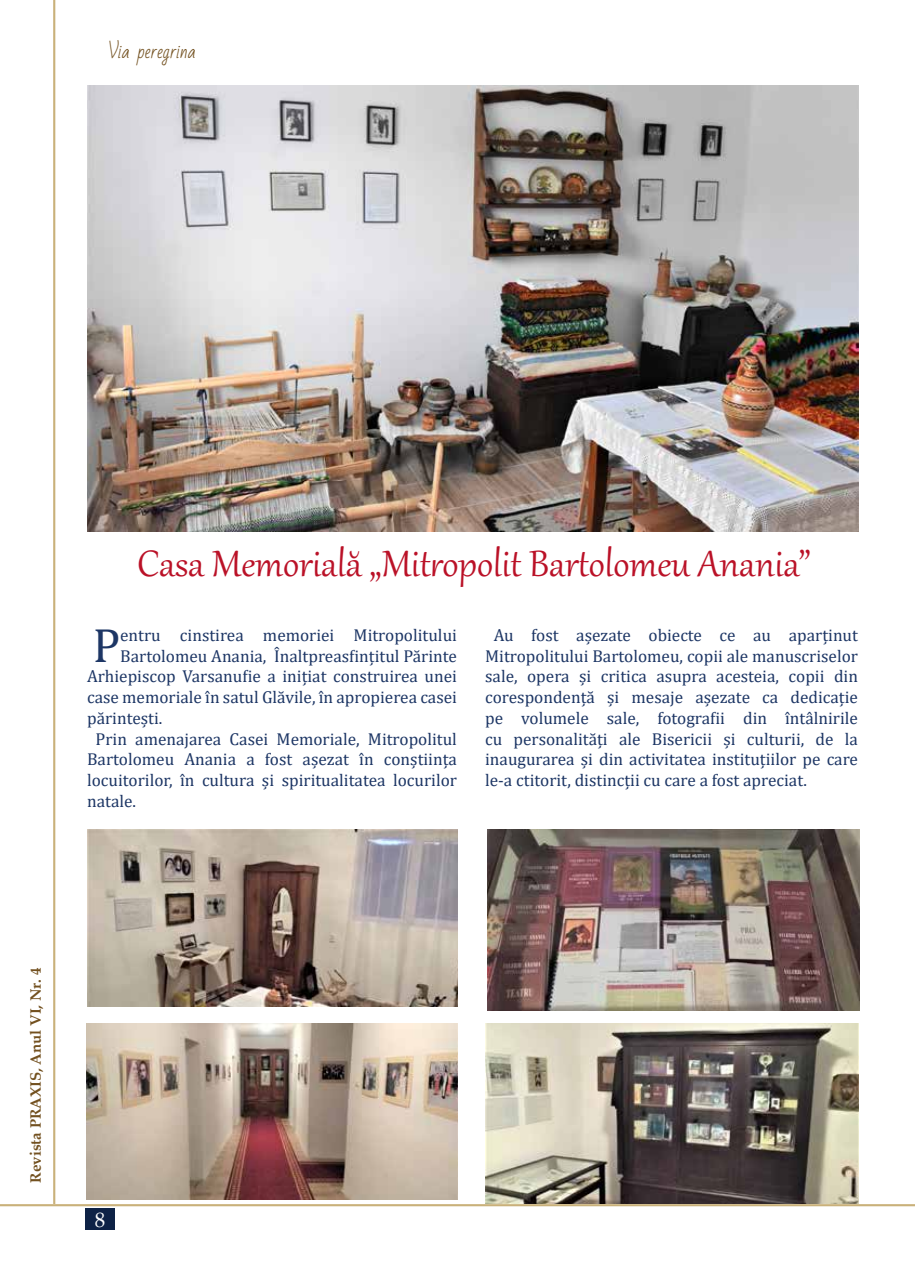
<style>
.page{position:relative;width:915px;height:1285px;background:#fff}
.page>*{position:absolute;margin:0;border:0;box-sizing:border-box;transform-origin:0 0}
.t1{font:48.3px "Cambria";color:#1d3665}
.t2{font:45px "Gabriola";color:#ba1127}
.t3{font:21px "Palatino Linotype";color:#fff}
.t4{font:18px "Bad Script";color:#735120}
.t5{font:17.25px/20.7px "Cambria";color:#1d3665;text-align:justify}
.t6{font:700 15px "Palatino Linotype";color:#735120}
</style>
<div class="page">
<div style="left:85px;top:1208px;width:30px;height:21px;background:#0e2246"></div>
<hr style="left:0;top:1203px;width:914px;height:2px;background:#c9b17a">
<hr style="left:53px;top:0;width:2px;height:1203px;background:#c9b17a">
<img style="left:87px;top:829px;width:370px;height:177px">
<img style="left:87px;top:85px;width:770px;height:446px">
<img style="left:487px;top:829px;width:372px;height:181px">
<img style="left:87px;top:1023px;width:370px;height:176px">
<img style="left:485px;top:1023px;width:372px;height:180px">
<p class="t4" style="left:108px;top:41px;width:89px">Via peregrina</p>
<h2 class="t2" style="left:137px;top:534px;width:674px">Casa Memorială „Mitropolit Bartolomeu Anania”</h2>
<h1 class="t1" style="left:93px;top:616px;width:29px">P</h1>
<p class="t5" style="left:120px;top:624px;width:338px">entru cinstirea memoriei Mitropolitului</p>
<p class="t5" style="left:120px;top:645px;width:338px">Bartolomeu Anania, Înaltpreasfințitul Părinte</p>
<p class="t5" style="left:87px;top:666px;width:371px">Arhiepiscop Varsanufie a inițiat construirea unei</p>
<p class="t5" style="left:87px;top:686px;width:371px">case memoriale în satul Glăvile, în apropierea casei</p>
<p class="t5" style="left:87px;top:707px;width:77px">părintești.</p>
<p class="t5" style="left:96px;top:728px;width:363px">Prin amenajarea Casei Memoriale, Mitropolitul</p>
<p class="t5" style="left:87px;top:748px;width:371px">Bartolomeu Anania a fost așezat în conștiința</p>
<p class="t5" style="left:87px;top:769px;width:371px">locuitorilor, în cultura și spiritualitatea locurilor</p>
<p class="t5" style="left:87px;top:790px;width:50px">natale.</p>
<p class="t5" style="left:485px;top:624px;width:374px;text-indent:9px">Au fost așezate obiecte ce au aparținut Mitropolitului Bartolomeu, copii ale manuscriselor sale, opera și critica asupra acesteia, copii din corespondență și mesaje așezate ca dedicație pe volumele sale, fotografii din întâlnirile cu personalități ale Bisericii și culturii, de la inaugurarea și din activitatea instituțiilor pe care le-a ctitorit, distincții cu care a fost apreciat.</p>
<p class="t6" style="left:25px;top:1182px;width:217px;rotate:-90deg">Revista PRAXIS, Anul VI, Nr. 4</p>
<p class="t3" style="left:95px;top:1204px;width:12px">8</p>
</div>
